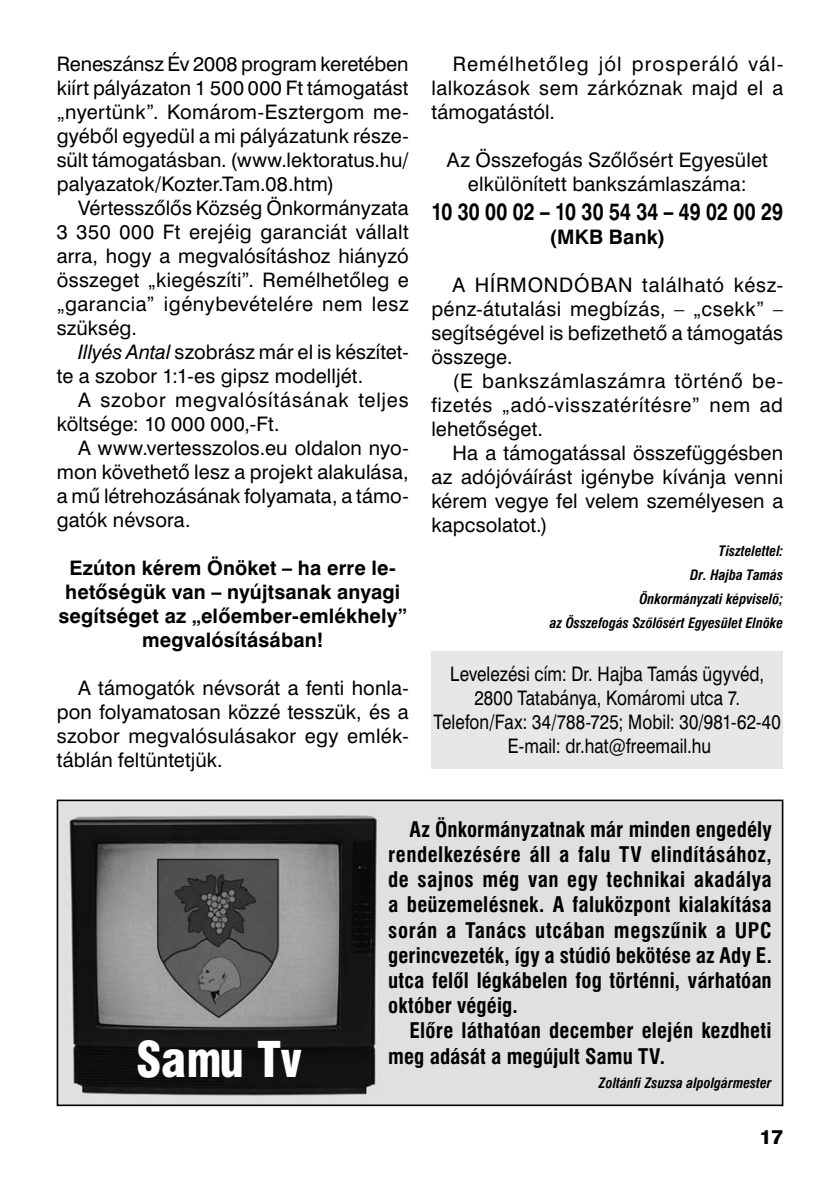
<style>
.page{position:relative;width:840px;height:1191px;background:#fff}
.page>*{position:absolute;margin:0;border:0;box-sizing:border-box;transform-origin:0 0}
.t1{font:48px "Swiss 721 Blk Cn PFL";color:#fff}
.t2{font:700 24px "Swiss 721 PFL";letter-spacing:.01em;color:#000;scale:.8 1}
.t3{font:700 21px/25.2px "Swiss 721 Cn PFL";letter-spacing:.005em;color:#000;text-align:justify}
.t4{font:20px/24px "Swiss 721 PFL";letter-spacing:.01em;color:#000;text-align:justify}
.t5{font:20px/24px "Swiss 721 PFL";letter-spacing:.01em;color:#000;text-align:center;scale:.85 1}
.t6{font:700 20px/24px "Swiss 721 PFL";letter-spacing:.01em;color:#000;text-align:center}
.t7{font:20px/24px "Swiss 721 PFL";letter-spacing:.035em;color:#000}
.t8{font:20px "Swiss 721 Hv PFL";color:#000}
.t9{font:italic 700 14px/24px "Swiss 721 Cn PFL";color:#000;text-align:right}
.s1{font-style:italic}
</style>
<div class="page">
<div style="left:431px;top:651px;width:351px;height:117px;background:#e6e7e8"></div>
<img style="left:60px;top:802px;width:719px;height:301px">
<div style="left:57px;top:799px;width:725px;height:307px;border:2px solid #000"></div>
<p class="t4" style="left:57px;top:52px;width:353px">Reneszánsz Év 2008 program keretében kiírt pályázaton 1 500 000 Ft támogatást „nyertünk”. Komárom-Esztergom me&shy;gyéből egyedül a mi pályázatunk része&shy;sült támogatásban. (www.lektoratus.hu/ palyazatok/Kozter.Tam.08.htm)</p>
<p class="t4" style="left:57px;top:196px;width:353px;text-indent:21px">Vértesszőlős Község Önkormányzata 3 350 000 Ft erejéig garanciát vállalt arra, hogy a megvalósításhoz hiányzó összeget „kiegészíti”. Remélhetőleg e „garancia” igénybevételére nem lesz szükség.</p>
<p class="t4" style="left:57px;top:340px;width:353px;text-indent:21px"><span class="s1">Illyés Antal</span> szobrász már el is készítet&shy;te a szobor 1:1-es gipsz modelljét.</p>
<p class="t7" style="left:57px;top:388px;width:353px;text-indent:21px">A szobor megvalósításának teljes költsége: 10 000 000,-Ft.</p>
<p class="t4" style="left:57px;top:436px;width:353px;text-indent:21px">A www.vertesszolos.eu oldalon nyo&shy;mon követhető lesz a projekt alakulása, a mű létrehozásának folyamata, a támo&shy;gatók névsora.</p>
<p class="t6" style="left:58px;top:556px;width:349px">Ezúton kérem Önöket – ha erre le&shy;hetőségük van – nyújtsanak anyagi segítséget az „előember-emlékhely” megvalósításában!</p>
<p class="t4" style="left:57px;top:676px;width:353px;text-indent:21px">A támogatók névsorát a fenti honla&shy;pon folyamatosan közzé tesszük, és a szobor megvalósulásakor egy emlék&shy;táblán feltüntetjük.</p>
<p class="t4" style="left:431px;top:52px;width:353px;text-indent:21px">Remélhetőleg jól prosperáló vál&shy;lalkozások sem zárkóznak majd el a támogatástól.</p>
<p class="t4" style="left:446px;top:148px;width:322px;text-align:center">Az Összefogás Szőlősért Egyesület elkülönített bankszámlaszáma:</p>
<p class="t2" style="left:431px;top:197px;width:441px">10 30 00 02 – 10 30 54 34 – 49 02 00 29</p>
<p class="t6" style="left:549px;top:225px;width:117px">(MKB Bank)</p>
<p class="t4" style="left:431px;top:273px;width:353px;text-indent:21px">A HÍRMONDÓBAN található kész&shy;pénz-átutalási megbízás, – „csekk” – segítségével is befizethető a támogatás összege.</p>
<p class="t4" style="left:431px;top:369px;width:353px;text-indent:21px">(E bankszámlaszámra történő be&shy;fizetés „adó-visszatérítésre” nem ad lehetőséget.</p>
<p class="t4" style="left:431px;top:441px;width:353px;text-indent:21px">Ha a támogatással összefüggésben az adójóváírást igénybe kívánja venni kérem vegye fel velem személyesen a kapcsolatot.)</p>
<p class="t9" style="left:549px;top:539px;width:235px">Tisztelettel:<br>Dr. Hajba Tamás<br>Önkormányzati képviselő;<br>az Összefogás Szőlősért Egyesület Elnöke</p>
<p class="t5" style="left:433px;top:661px;width:410px">Levelezési cím: Dr. Hajba Tamás ügyvéd, 2800 Tatabánya, Komáromi utca 7.<br>Telefon/Fax: 34/788-725; Mobil: 30/981-62-40<br>E-mail: dr.hat@freemail.hu</p>
<h1 class="t1" style="left:136px;top:1030px;width:167px">Samu Tv</h1>
<p class="t3" style="left:388px;top:816px;width:385px;text-indent:21px">Az Önkormányzatnak már minden engedély rendelkezésére áll a falu TV elindításához, de sajnos még van egy technikai akadálya a beüzemelésnek. A faluközpont kialakítása során a Tanács utcában megszűnik a UPC gerincvezeték, így a stúdió bekötése az Ady E. utca felől légkábelen fog történni, várhatóan október végéig.</p>
<p class="t3" style="left:388px;top:1018px;width:385px;text-indent:21px">Előre láthatóan december elején kezdheti meg adását a megújult Samu TV.</p>
<p class="t9" style="left:598px;top:1070px;width:174px">Zoltánfi Zsuzsa alpolgármester</p>
<p class="t8" style="left:759px;top:1124px;width:25px">17</p>
</div>
